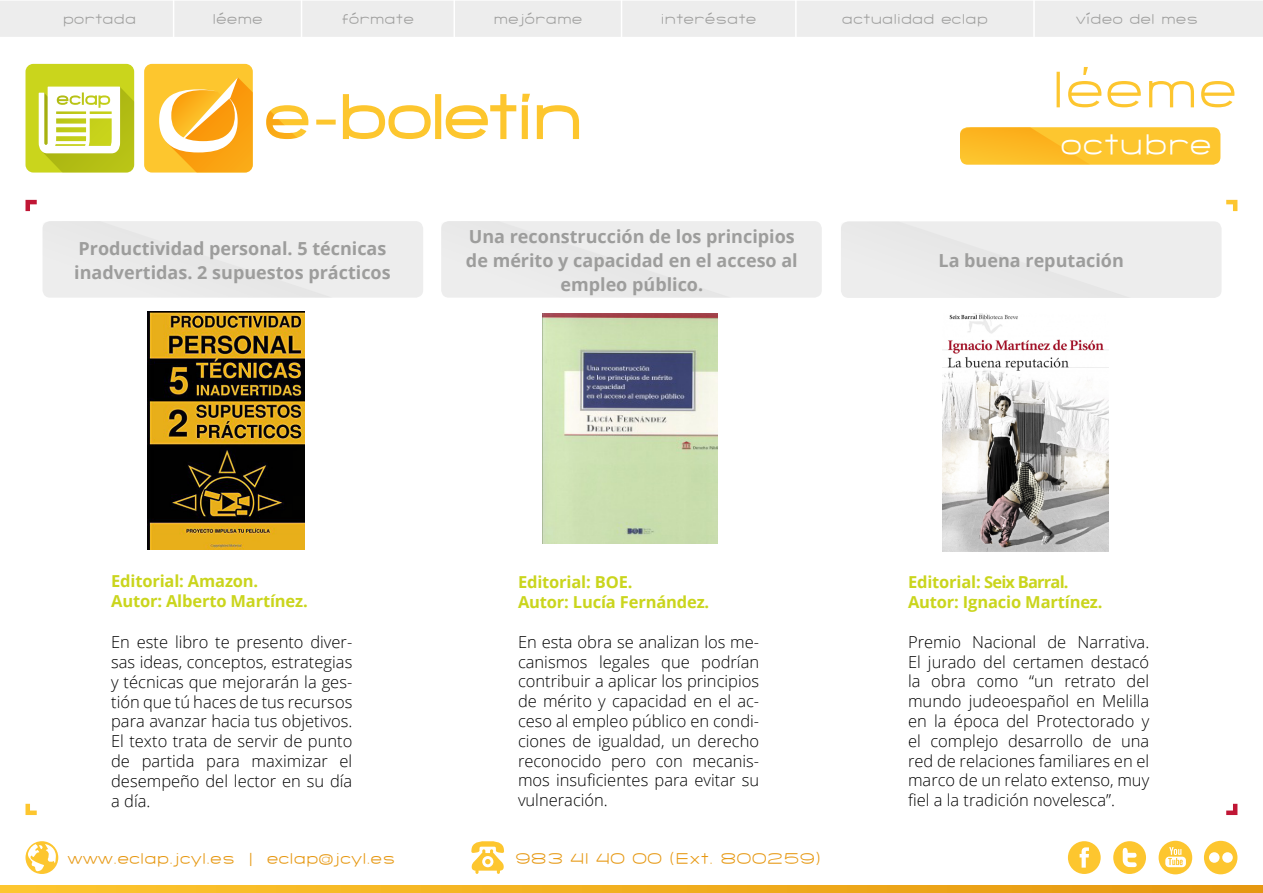
<style>
.page{position:relative;width:1263px;height:893px;background:#fff}
.page>*{position:absolute;margin:0;border:0;box-sizing:border-box;transform-origin:0 0}
.t1{font:300 31.5px "SF Grandezza";color:#fff}
.t2{font:700 18px/24px "Open Sans";color:#9d9d9c}
.t3{font:300 16.5px/19.8px "Open Sans";color:#000;text-align:justify}
.t4{font:700 16.5px/19.8px "Open Sans";letter-spacing:-.01em;color:#cad51d}
.t5{font:300 16.5px "SF Grandezza";color:#e69710}
.t6{font:300 15px "SF Grandezza";color:#9d9d9c}
</style>
<div class="page">
<div style="left:0;top:1px;width:1263px;height:36px;background:#ededed"></div>
<hr style="left:173px;top:0;width:1px;height:43px;background:#fff">
<hr style="left:301px;top:0;width:1px;height:43px;background:#fff">
<hr style="left:453px;top:0;width:2px;height:43px;background:#fff">
<hr style="left:621px;top:0;width:1px;height:43px;background:#fff">
<hr style="left:795px;top:0;width:2px;height:43px;background:#fff">
<hr style="left:1033px;top:0;width:2px;height:43px;background:#fff">
<svg style="left:26px;top:200px;width:11px;height:11px"></svg>
<svg style="left:1226px;top:200px;width:11px;height:11px"></svg>
<svg style="left:1226px;top:804px;width:11px;height:11px"></svg>
<svg style="left:26px;top:804px;width:11px;height:11px"></svg>
<svg style="left:1px;top:886px;width:1262px;height:7px;background:#f1af1f"></svg>
<svg style="left:1068px;top:841px;width:33px;height:33px"></svg>
<svg style="left:1113px;top:841px;width:33px;height:33px"></svg>
<svg style="left:1158px;top:841px;width:34px;height:33px"></svg>
<svg style="left:1204px;top:841px;width:33px;height:33px"></svg>
<svg style="left:471px;top:841px;width:33px;height:33px"></svg>
<svg style="left:26px;top:841px;width:32px;height:33px"></svg>
<div style="left:960px;top:127px;width:260px;height:38px;background:#fdc62f;border-radius:8px"></div>
<svg style="left:960px;top:127px;width:130px;height:38px"></svg>
<div style="left:144px;top:64px;width:109px;height:109px;background:#fdc62e;border-radius:8px"></div>
<svg style="left:159px;top:77px;width:94px;height:96px"></svg>
<svg style="left:266px;top:94px;width:313px;height:45px"></svg>
<div style="left:26px;top:64px;width:108px;height:109px;background:#cad51c;border-radius:8px"></div>
<svg style="left:39px;top:87px;width:95px;height:86px"></svg>
<svg style="left:1056px;top:67px;width:178px;height:40px"></svg>
<div style="left:43px;top:221px;width:380px;height:77px;background:#ededed;border-radius:8px"></div>
<div style="left:441px;top:221px;width:381px;height:77px;background:#ededed;border-radius:8px"></div>
<div style="left:841px;top:221px;width:380px;height:77px;background:#ededed;border-radius:8px"></div>
<img style="left:147px;top:311px;width:157px;height:239px">
<img style="left:542px;top:314px;width:176px;height:229px">
<img style="left:942px;top:314px;width:167px;height:238px">
<p class="t6" style="left:63px;top:10px;width:75px">portada</p>
<p class="t6" style="left:212px;top:10px;width:52px">léeme</p>
<p class="t6" style="left:342px;top:10px;width:74px">fórmate</p>
<p class="t6" style="left:493px;top:10px;width:90px">mejórame</p>
<p class="t6" style="left:661px;top:10px;width:97px">interésate</p>
<p class="t6" style="left:842px;top:10px;width:148px">actualidad eclap</p>
<p class="t6" style="left:1076px;top:10px;width:124px">vídeo del mes</p>
<p class="t2" style="left:74px;top:236px;width:318px">Productividad personal. 5 técnicas inadvertidas. 2 supuestos prácticos</p>
<p class="t2" style="left:466px;top:224px;width:333px;text-align:center">Una reconstrucción de los principios de mérito y capacidad en el acceso al empleo público.</p>
<h1 class="t1" style="left:1060px;top:124px;width:153px">octubre</h1>
<p class="t2" style="left:938px;top:248px;width:187px">La buena reputación</p>
<p class="t4" style="left:111px;top:570px;width:198px">Editorial: Amazon.<br>Autor: Alberto Martínez.</p>
<p class="t3" style="left:111px;top:632px;width:243px">En este libro te presento diver&shy;sas ideas, conceptos, estrategias y técnicas que mejorarán la ges&shy;tión que tú haces de tus recursos para avanzar hacia tus objetivos.<br>El texto trata de servir de punto de partida para maximizar el desempeño del lector en su día a día.</p>
<p class="t4" style="left:518px;top:572px;width:193px">Editorial: BOE.<br>Autor: Lucía Fernández.</p>
<p class="t3" style="left:518px;top:631px;width:243px">En esta obra se analizan los me&shy;canismos legales que podrían contribuir a aplicar los principios de mérito y capacidad en el ac&shy;ceso al empleo público en condi&shy;ciones de igualdad, un derecho reconocido pero con mecanis&shy;mos insuficientes para evitar su vulneración.</p>
<p class="t5" style="left:67px;top:847px;width:329px">www.eclap.jcyl.es | eclap@jcyl.es</p>
<p class="t5" style="left:515px;top:847px;width:307px">983 41 40 00 (Ext. 800259)</p>
<p class="t4" style="left:908px;top:572px;width:196px">Editorial: Seix Barral.<br>Autor: Ignacio Martínez.</p>
<p class="t3" style="left:908px;top:631px;width:243px">Premio Nacional de Narrativa.<br>El jurado del certamen destacó la obra como “un retrato del mundo judeoespañol en Melilla en la época del Protectorado y el complejo desarrollo de una red de relaciones familiares en el marco de un relato extenso, muy fiel a la tradición novelesca”.</p>
</div>
